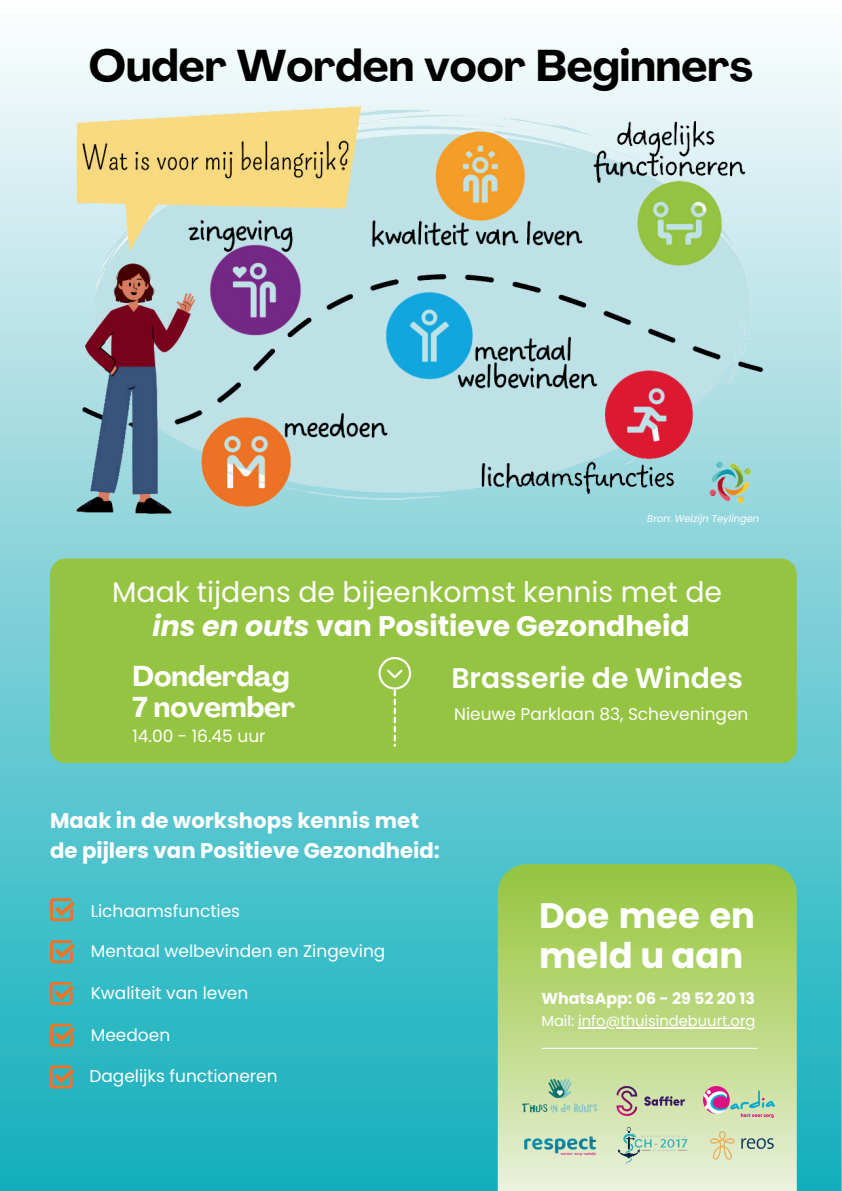
<style>
.page{position:relative;width:842px;height:1191px;background:#fff}
.page>*{position:absolute;margin:0;border:0;box-sizing:border-box;transform-origin:0 0}
.t1{font:700 43.8px "Agrandir";color:#000}
.t2{font:700 35.4px/39.2px "Poppins";color:#fff}
.t3{font:28.3px/33.9px "Poppins";color:#fff;text-align:center}
.t4{font:700 28.3px/30.8px "Agrandir";color:#fff}
.t5{font:600 28.3px "Poppins";color:#fff}
.t6{font:700 21.2px/29.7px "Poppins";color:#fff}
.t7{font:17px "Poppins";color:#fff}
.t8{font:700 15.8px "Poppins";color:#fff}
.t9{font:14.7px "Poppins";color:#fff}
.t10{font:italic 9.9px "Poppins";color:#fff}
.s1{font-weight:700;font-style:italic}
.s2{font-weight:700}
</style>
<div class="page">
<img style="left:0;top:44px;width:842px;height:1146px">
<img style="left:75px;top:107px;width:693px;height:407px">
<svg style="left:50px;top:898px;width:25px;height:23px"></svg>
<svg style="left:50px;top:981px;width:24px;height:23px"></svg>
<svg style="left:50px;top:940px;width:25px;height:23px"></svg>
<svg style="left:50px;top:1023px;width:25px;height:23px"></svg>
<svg style="left:50px;top:1065px;width:24px;height:23px"></svg>
<img style="left:498px;top:864px;width:299px;height:326px">
<hr style="left:542px;top:1047px;width:215px;height:1px;background:#fff">
<img style="left:704px;top:1086px;width:71px;height:31px">
<img style="left:521px;top:1129px;width:78px;height:32px">
<img style="left:617px;top:1086px;width:69px;height:29px">
<img style="left:706px;top:1127px;width:71px;height:36px">
<img style="left:521px;top:1077px;width:78px;height:38px">
<img style="left:617px;top:1126px;width:71px;height:38px">
<hr style="left:578px;top:1027px;width:177px;height:1px;background:#fff">
<div style="left:50px;top:558px;width:747px;height:205px;background:#95c442"></div>
<svg style="left:378px;top:657px;width:33px;height:89px"></svg>
<h1 class="t1" style="left:89px;top:39px;width:666px">Ouder Worden voor Beginners</h1>
<p class="t10" style="left:647px;top:513px;width:114px">Bron: Welzijn Teylingen</p>
<h3 class="t3" style="left:112px;top:575px;width:611px">Maak tijdens de bijeenkomst kennis met de <span class="s1">ins en outs</span> <span class="s2">van Positieve Gezondheid</span></h3>
<h3 class="t4" style="left:132px;top:660px;width:164px">Donderdag<br>7 november</h3>
<p class="t7" style="left:132px;top:726px;width:135px">14.00 - 16.45 uur</p>
<h3 class="t5" style="left:451px;top:661px;width:293px">Brasserie de Windes</h3>
<p class="t7" style="left:454px;top:704px;width:296px">Nieuwe Parklaan 83, Scheveningen</p>
<p class="t6" style="left:50px;top:805px;width:391px">Maak in de workshops kennis met de pijlers van Positieve Gezondheid:</p>
<p class="t7" style="left:91px;top:901px;width:151px">Lichaamsfuncties</p>
<p class="t7" style="left:91px;top:941px;width:296px">Mentaal welbevinden en Zingeving</p>
<p class="t7" style="left:91px;top:982px;width:159px">Kwaliteit van leven</p>
<p class="t7" style="left:91px;top:1024px;width:81px">Meedoen</p>
<p class="t7" style="left:89px;top:1066px;width:190px">Dagelijks functioneren</p>
<h2 class="t2" style="left:539px;top:896px;width:217px">Doe mee en meld u aan</h2>
<p class="t8" style="left:541px;top:989px;width:215px">WhatsApp: 06 - 29 52 20 13</p>
<p class="t9" style="left:541px;top:1012px;width:216px">Mail: info@thuisindebuurt.org</p>
</div>
